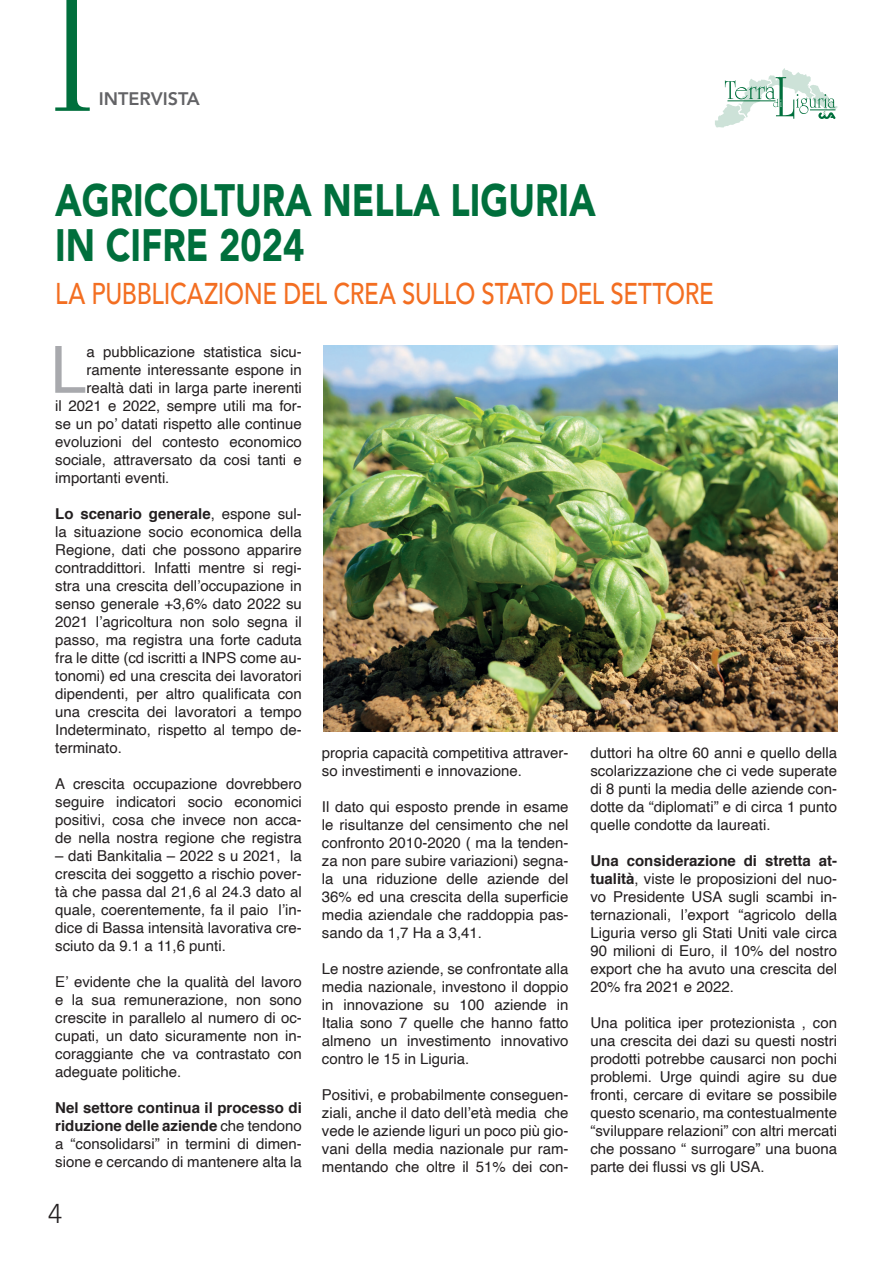
<style>
.page{position:relative;width:893px;height:1263px;background:#fff}
.page>*{position:absolute;margin:0;border:0;box-sizing:border-box;transform-origin:0 0}
.t1{font:65.25px "Helvetica";color:#a8a9ad}
.t2{font:900 45px "Avenir LT Std";color:#006f3c;scale:.8 1}
.Corpo_del_testo{font:500 30px "Avenir";letter-spacing:-.015em;color:#f36e21;scale:.8 1}
.t3{font:300 27px "Avenir LT Std";color:#231f20}
.t4{font:800 18px "Avenir LT Std";color:#636366}
.t5{font:15px/18px "Helvetica";color:#231f20;text-align:justify}
.s1{font-weight:700}
</style>
<div class="page">
<svg style="left:55px;top:0;width:35px;height:111px"></svg>
<svg style="left:715px;top:68px;width:123px;height:60px"></svg>
<img style="left:323px;top:345px;width:514px;height:387px">
<p class="t4" style="left:99px;top:88px;width:103px">INTERVISTA</p>
<p class="t2" style="left:55px;top:173px;width:677px">AGRICOLTURA NELLA LIGURIA</p>
<p class="t2" style="left:55px;top:218px;width:313px">IN CIFRE 2024</p>
<p class="Corpo_del_testo" style="left:55px;top:268px;width:825px">LA PUBBLICAZIONE DEL CREA SULLO STATO DEL SETTORE</p>
<p class="t1" style="left:50px;top:320px;width:38px">L</p>
<p class="t5" style="left:87px;top:343px;width:217px">a pubblicazione statistica sicu-</p>
<p class="t5" style="left:87px;top:361px;width:217px">ramente interessante espone in</p>
<p class="t5" style="left:87px;top:379px;width:217px">realtà dati in larga parte inerenti</p>
<p class="t5" style="left:55px;top:397px;width:248px">il 2021 e 2022, sempre utili ma for-</p>
<p class="t5" style="left:55px;top:415px;width:248px">se un po’ datati rispetto alle continue</p>
<p class="t5" style="left:55px;top:433px;width:248px">evoluzioni del contesto economico</p>
<p class="t5" style="left:55px;top:451px;width:248px">sociale, attraversato da cosi tanti e</p>
<p class="t5" style="left:55px;top:469px;width:116px">importanti eventi.</p>
<p class="t5" style="left:55px;top:505px;width:248px"><span class="s1">Lo scenario generale</span>, espone sul&shy;la situazione socio economica della Regione, dati che possono apparire contraddittori. Infatti mentre si regi&shy;stra una crescita dell’occupazione in senso generale +3,6% dato 2022 su 2021 l’agricoltura non solo segna il passo, ma registra una forte caduta fra le ditte (cd iscritti a INPS come au&shy;tonomi) ed una crescita dei lavoratori dipendenti, per altro qualificata con una crescita dei lavoratori a tempo Indeterminato, rispetto al tempo de&shy;terminato.</p>
<p class="t5" style="left:55px;top:775px;width:248px">A crescita occupazione dovrebbero seguire indicatori socio economici positivi, cosa che invece non acca&shy;de nella nostra regione che registra</p>
<p class="t5" style="left:55px;top:847px;width:248px">– dati Bankitalia – 2022 s u 2021, la crescita dei soggetto a rischio pover&shy;tà che passa dal 21,6 al 24.3 dato al quale, coerentemente, fa il paio l’in&shy;dice di Bassa intensità lavorativa cre&shy;sciuto da 9.1 a 11,6 punti.</p>
<p class="t5" style="left:55px;top:973px;width:248px">E’ evidente che la qualità del lavoro e la sua remunerazione, non sono crescite in parallelo al numero di oc&shy;cupati, un dato sicuramente non in&shy;coraggiante che va contrastato con adeguate politiche.</p>
<p class="t5" style="left:55px;top:1099px;width:248px"><span class="s1">Nel settore continua il processo di riduzione delle aziende</span> che tendono a “consolidarsi” in termini di dimen&shy;sione e cercando di mantenere alta la</p>
<p class="t3" style="left:48px;top:1198px;width:16px">4</p>
<p class="t5" style="left:322px;top:744px;width:248px">propria capacità competitiva attraver&shy;so investimenti e innovazione.</p>
<p class="t5" style="left:322px;top:798px;width:248px">Il dato qui esposto prende in esame le risultanze del censimento che nel confronto 2010-2020 ( ma la tenden&shy;za non pare subire variazioni) segna&shy;la una riduzione delle aziende del 36% ed una crescita della superficie media aziendale che raddoppia pas&shy;sando da 1,7 Ha a 3,41.</p>
<p class="t5" style="left:322px;top:960px;width:248px">Le nostre aziende, se confrontate alla media nazionale, investono il doppio in innovazione su 100 aziende in Italia sono 7 quelle che hanno fatto almeno un investimento innovativo contro le 15 in Liguria.</p>
<p class="t5" style="left:322px;top:1086px;width:248px">Positivi, e probabilmente conseguen&shy;ziali, anche il dato dell’età media che vede le aziende liguri un poco più gio&shy;vani della media nazionale pur ram&shy;mentando che oltre il 51% dei con-</p>
<p class="t5" style="left:590px;top:744px;width:248px">duttori ha oltre 60 anni e quello della scolarizzazione che ci vede superate di 8 punti la media delle aziende con&shy;dotte da “diplomati” e di circa 1 punto quelle condotte da laureati.</p>
<p class="t5" style="left:590px;top:852px;width:248px"><span class="s1">Una considerazione di stretta at&shy;tualità</span>, viste le proposizioni del nuo&shy;vo Presidente USA sugli scambi in&shy;ternazionali, l’export “agricolo della Liguria verso gli Stati Uniti vale circa 90 milioni di Euro, il 10% del nostro export che ha avuto una crescita del 20% fra 2021 e 2022.</p>
<p class="t5" style="left:590px;top:1014px;width:248px">Una politica iper protezionista , con una crescita dei dazi su questi nostri prodotti potrebbe causarci non pochi problemi. Urge quindi agire su due fronti, cercare di evitare se possibile questo scenario, ma contestualmente “sviluppare relazioni” con altri mercati che possano “ surrogare” una buona parte dei flussi vs gli USA.</p>
</div>
